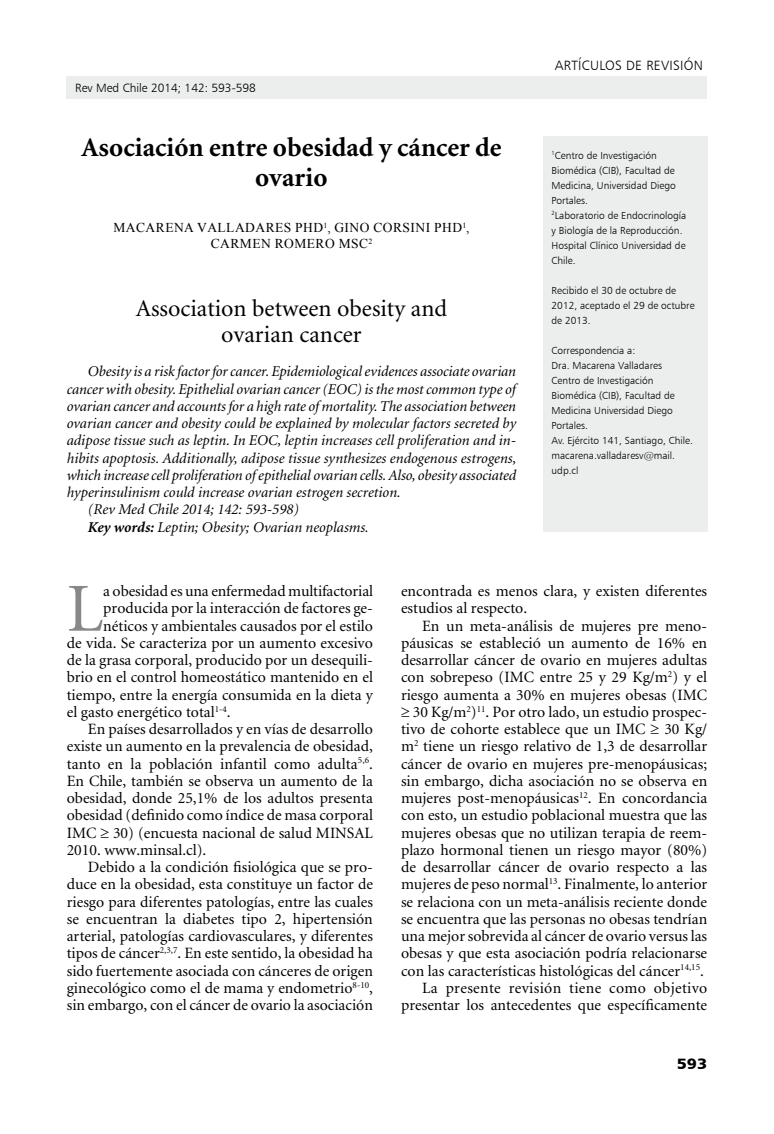
<style>
.page{position:relative;width:774px;height:1134px;background:#fff}
.page>*{position:absolute;margin:0;border:0;box-sizing:border-box;transform-origin:0 0}
.t1{font:68.85px "Minion";color:#87888a}
.t2{font:700 27px/30px "Minion";color:#000;text-align:center}
.t3{font:24px/25.5px "Minion";color:#000;text-align:center}
.t4{font:15.75px/17.2px "Minion";color:#000}
.t5{font:italic 15px "Minion";color:#000}
.t6{font:15px "Humanist 777 BT Black B";color:#000;scale:1.1 1}
.t7{font:13.5px/16.2px "Times New Roman";letter-spacing:.035em;color:#000;text-align:center}
.t8{font:13.5px "Humanist 777 BT Light B";letter-spacing:.02em;color:#000}
.t9{font:12px "Humanist 777 BT Light B";color:#000}
.t10{font:10.2px/15px "Humanist 777 BT Light B";color:#000}
.s1{font-weight:700}
</style>
<div class="page">
<div style="left:67px;top:77px;width:640px;height:22px;background:#eceded"></div>
<div style="left:543px;top:136px;width:164px;height:396px;background:#eceded"></div>
<p class="t9" style="left:75px;top:81px;width:182px">Rev Med Chile 2014; 142: 593-598</p>
<h2 class="t2" style="left:81px;top:133px;width:422px">Asociación entre obesidad y cáncer de ovario</h2>
<p class="t7" style="left:113px;top:219px;width:358px">MACARENA VALLADARES PHD<sup>1</sup>, GINO CORSINI PHD<sup>1</sup>,<br>CARMEN ROMERO MSC<sup>2</sup></p>
<h3 class="t3" style="left:136px;top:297px;width:313px">Association between obesity and ovarian cancer</h3>
<p class="t5" style="left:88px;top:364px;width:430px">Obesity is a risk factor for cancer. Epidemiological evidences associate ovarian</p>
<p class="t5" style="left:67px;top:382px;width:450px">cancer with obesity. Epithelial ovarian cancer (EOC) is the most common type of</p>
<p class="t5" style="left:67px;top:399px;width:451px">ovarian cancer and accounts for a high rate of mortality. The association between</p>
<p class="t5" style="left:67px;top:416px;width:451px">ovarian cancer and obesity could be explained by molecular factors secreted by</p>
<p class="t5" style="left:67px;top:433px;width:451px">adipose tissue such as leptin. In EOC, leptin increases cell proliferation and in-</p>
<p class="t5" style="left:67px;top:451px;width:451px">hibits apoptosis. Additionally, adipose tissue synthesizes endogenous estrogens,</p>
<p class="t5" style="left:67px;top:468px;width:451px">which increase cell proliferation of epithelial ovarian cells. Also, obesity associated</p>
<p class="t5" style="left:67px;top:485px;width:336px">hyperinsulinism could increase ovarian estrogen secretion.</p>
<p class="t5" style="left:88px;top:502px;width:212px">(Rev Med Chile 2014; 142: 593-598)</p>
<p class="t5" style="left:88px;top:520px;width:282px"><span class="s1">Key words:</span> Leptin; Obesity; Ovarian neoplasms.</p>
<p class="t8" style="left:555px;top:57px;width:150px">ARTÍCULOS DE REVISIÓN</p>
<p class="t10" style="left:551px;top:148px;width:136px"><sup>1</sup>Centro de Investigación<br>Biomédica (CIB), Facultad de<br>Medicina, Universidad Diego<br>Portales.<br><sup>2</sup>Laboratorio de Endocrinología y Biología de la Reproducción.<br>Hospital Clínico Universidad de<br>Chile.</p>
<p class="t10" style="left:551px;top:283px;width:145px">Recibido el 30 de octubre de<br>2012, aceptado el 29 de octubre de 2013.</p>
<p class="t10" style="left:551px;top:343px;width:143px">Correspondencia a:<br>Dra. Macarena Valladares<br>Centro de Investigación<br>Biomédica (CIB), Facultad de<br>Medicina Universidad Diego<br>Portales.<br>Av. Ejército 141, Santiago, Chile. macarena.valladaresv@mail. udp.cl</p>
<h1 class="t1" style="left:67px;top:575px;width:38px">L</h1>
<p class="t4" style="left:103px;top:583px;width:271px">a obesidad es una enfermedad multifactorial</p>
<p class="t4" style="left:103px;top:600px;width:271px">producida por la interacción de factores ge-</p>
<p class="t4" style="left:103px;top:618px;width:271px">néticos y ambientales causados por el estilo</p>
<p class="t4" style="left:67px;top:635px;width:308px">de vida. Se caracteriza por un aumento excesivo</p>
<p class="t4" style="left:67px;top:652px;width:308px">de la grasa corporal, producido por un desequili-</p>
<p class="t4" style="left:67px;top:669px;width:308px">brio en el control homeostático mantenido en el</p>
<p class="t4" style="left:67px;top:687px;width:308px">tiempo, entre la energía consumida en la dieta y</p>
<p class="t4" style="left:67px;top:704px;width:165px">el gasto energético total<sup>1-4</sup>.</p>
<p class="t4" style="left:88px;top:721px;width:286px">En países desarrollados y en vías de desarrollo</p>
<p class="t4" style="left:67px;top:738px;width:308px">existe un aumento en la prevalencia de obesidad,</p>
<p class="t4" style="left:67px;top:756px;width:308px">tanto en la población infantil como adulta<sup>5,6</sup>.</p>
<p class="t4" style="left:67px;top:773px;width:308px">En Chile, también se observa un aumento de la</p>
<p class="t4" style="left:67px;top:790px;width:308px">obesidad, donde 25,1% de los adultos presenta</p>
<p class="t4" style="left:67px;top:807px;width:308px">obesidad (definido como índice de masa corporal</p>
<p class="t4" style="left:67px;top:825px;width:308px">IMC ≥ 30) (encuesta nacional de salud MINSAL</p>
<p class="t4" style="left:67px;top:842px;width:141px">2010. www.minsal.cl).</p>
<p class="t4" style="left:88px;top:859px;width:286px">Debido a la condición fisiológica que se pro-</p>
<p class="t4" style="left:67px;top:876px;width:308px">duce en la obesidad, esta constituye un factor de</p>
<p class="t4" style="left:67px;top:894px;width:308px">riesgo para diferentes patologías, entre las cuales</p>
<p class="t4" style="left:67px;top:911px;width:308px">se encuentran la diabetes tipo 2, hipertensión</p>
<p class="t4" style="left:67px;top:928px;width:308px">arterial, patologías cardiovasculares, y diferentes</p>
<p class="t4" style="left:67px;top:945px;width:308px">tipos de cáncer<sup>2,3,7</sup>. En este sentido, la obesidad ha</p>
<p class="t4" style="left:67px;top:963px;width:308px">sido fuertemente asociada con cánceres de origen</p>
<p class="t4" style="left:67px;top:980px;width:308px">ginecológico como el de mama y endometrio<sup>8-10</sup>,</p>
<p class="t4" style="left:67px;top:997px;width:308px">sin embargo, con el cáncer de ovario la asociación</p>
<p class="t4" style="left:401px;top:583px;width:308px">encontrada es menos clara, y existen diferentes estudios al respecto.</p>
<p class="t4" style="left:401px;top:618px;width:308px;text-align:right">En un meta-análisis de mujeres pre meno&shy;páusicas se estableció un aumento de 16% en desarrollar cáncer de ovario en mujeres adultas con sobrepeso (IMC entre 25 y 29 Kg/m<sup>2</sup>) y el riesgo aumenta a 30% en mujeres obesas (IMC ≥ 30 Kg/m<sup>2</sup>)<sup>11</sup>. Por otro lado, un estudio prospec&shy;tivo de cohorte establece que un IMC ≥ 30 Kg/ m<sup>2</sup> tiene un riesgo relativo de 1,3 de desarrollar cáncer de ovario en mujeres pre-menopáusicas; sin embargo, dicha asociación no se observa en mujeres post-menopáusicas<sup>12</sup>. En concordancia con esto, un estudio poblacional muestra que las mujeres obesas que no utilizan terapia de reem&shy;plazo hormonal tienen un riesgo mayor (80%) de desarrollar cáncer de ovario respecto a las mujeres de peso normal<sup>13</sup>. Finalmente, lo anterior se relaciona con un meta-análisis reciente donde se encuentra que las personas no obesas tendrían una mejor sobrevida al cáncer de ovario versus las obesas y que esta asociación podría relacionarse con las características histológicas del cáncer<sup>14,15</sup>.<br>La presente revisión tiene como objetivo presentar los antecedentes que específicamente</p>
<p class="t6" style="left:677px;top:1054px;width:29px">593</p>
</div>
